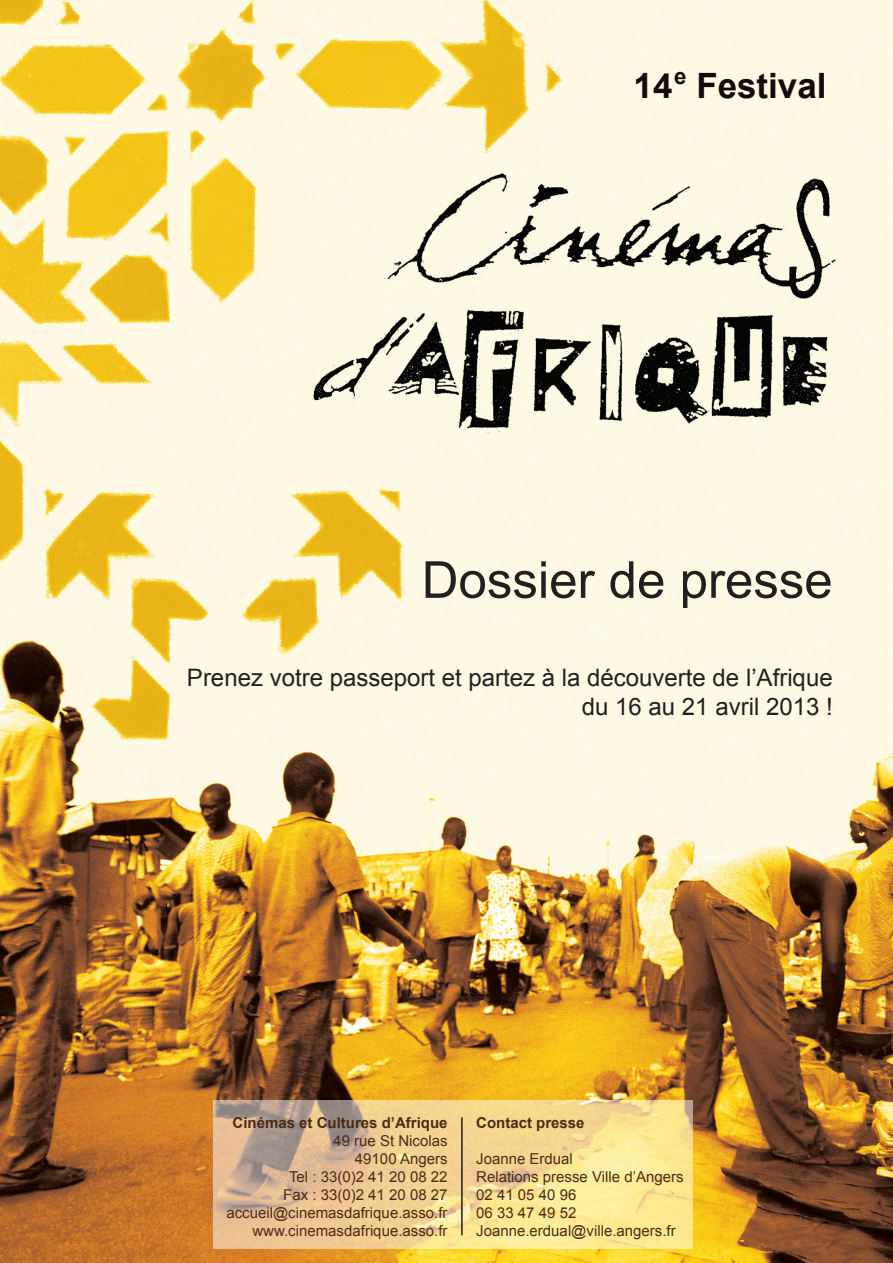
<style>
.page{position:relative;width:893px;height:1263px;background:#fff}
.page>*{position:absolute;margin:0;border:0;box-sizing:border-box;transform-origin:0 0}
.t1{font:51px "Arial";color:#231f20}
.t2{font:700 34.95px "Arial";color:#140b0d}
.t3{font:24px "Arial";color:#231f20}
.Style_de_paragraphe{font:15px "Arial";color:#4a2c13}
.Style_de_paragraphe-2{font:700 15px "Arial";color:#4a2c13}
</style>
<div class="page">
<img style="left:0;top:0;width:893px;height:1263px">
<svg style="left:214px;top:1100px;width:479px;height:149px;background:#ecd093"></svg>
<hr style="left:461px;top:1117px;width:2px;height:118px;background:#231f20">
<p class="t2" style="left:634px;top:62px;width:194px">14<sup>e</sup> Festival</p>
<p class="t1" style="left:422px;top:546px;width:412px">Dossier de presse</p>
<p class="t3" style="left:187px;top:662px;width:647px">Prenez votre passeport et partez à la découverte de l’Afrique</p>
<p class="t3" style="left:582px;top:691px;width:252px">du 16 au 21 avril 2013 !</p>
<p class="Style_de_paragraphe-2" style="left:232px;top:1113px;width:217px">Cinémas et Cultures d’Afrique</p>
<p class="Style_de_paragraphe" style="left:333px;top:1131px;width:116px">49 rue St Nicolas</p>
<p class="Style_de_paragraphe" style="left:355px;top:1149px;width:94px">49100 Angers</p>
<p class="Style_de_paragraphe" style="left:289px;top:1167px;width:160px">Tel : 33(0)2 41 20 08 22</p>
<p class="Style_de_paragraphe" style="left:283px;top:1185px;width:166px">Fax : 33(0)2 41 20 08 27</p>
<p class="Style_de_paragraphe" style="left:226px;top:1203px;width:223px">accueil@cinemasdafrique.asso.fr</p>
<p class="Style_de_paragraphe" style="left:252px;top:1221px;width:197px">www.cinemasdafrique.asso.fr</p>
<p class="Style_de_paragraphe-2" style="left:476px;top:1113px;width:110px">Contact presse</p>
<p class="Style_de_paragraphe" style="left:476px;top:1149px;width:98px">Joanne Erdual</p>
<p class="Style_de_paragraphe" style="left:476px;top:1167px;width:209px">Relations presse Ville d’Angers</p>
<p class="Style_de_paragraphe" style="left:476px;top:1185px;width:102px">02 41 05 40 96</p>
<p class="Style_de_paragraphe" style="left:476px;top:1203px;width:102px">06 33 47 49 52</p>
<p class="Style_de_paragraphe" style="left:476px;top:1221px;width:201px">Joanne.erdual@ville.angers.fr</p>
</div>
